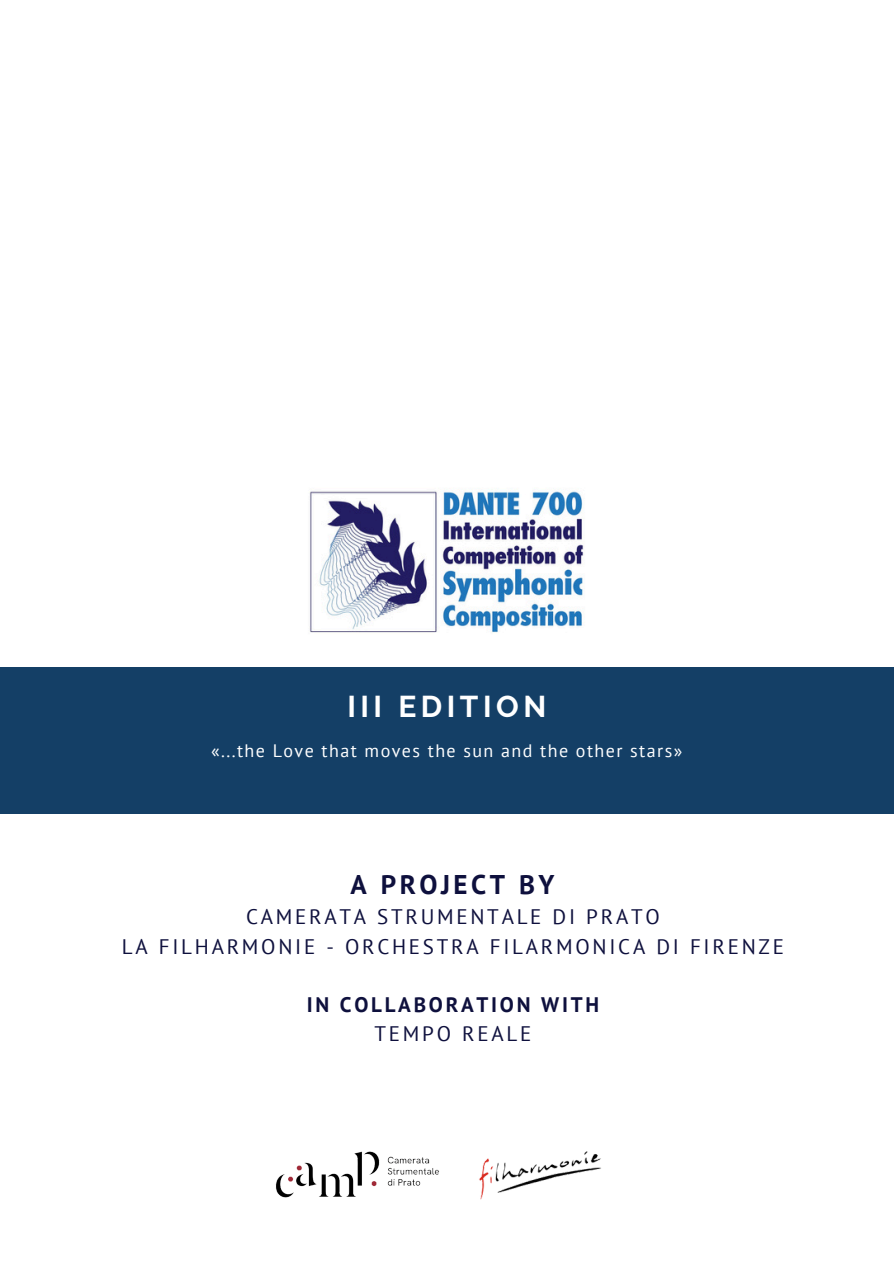
<style>
.page{position:relative;width:894px;height:1264px;background:#fff}
.page>*{position:absolute;margin:0;border:0;box-sizing:border-box;transform-origin:0 0}
.t1{font:700 30px "Raleway";letter-spacing:.15em;color:#fff}
.t2{font:700 27px "PT Sans";letter-spacing:.13em;color:#0e103d}
.t3{font:21px/29.2px "PT Sans";letter-spacing:.13em;color:#0e103d;text-align:center}
.t4{font:700 21px/29.2px "PT Sans";letter-spacing:.13em;color:#0e103d;text-align:center}
.t5{font:18px "PT Sans";letter-spacing:.08em;color:#fff}
.s1{font-weight:400}
</style>
<div class="page">
<img style="left:309px;top:490px;width:275px;height:143px">
<img style="left:479px;top:1151px;width:122px;height:49px">
<div style="left:0;top:667px;width:893px;height:147px;background:#143f66"></div>
<img style="left:275px;top:1151px;width:164px;height:47px">
<p class="t1" style="left:347px;top:689px;width:200px">III EDITION</p>
<p class="t5" style="left:211px;top:739px;width:472px">«...the Love that moves the sun and the other stars»</p>
<p class="t2" style="left:350px;top:866px;width:205px">A PROJECT BY</p>
<p class="t3" style="left:122px;top:902px;width:663px">CAMERATA STRUMENTALE DI PRATO<br>LA FILHARMONIE - ORCHESTRA FILARMONICA DI FIRENZE</p>
<h1 class="t4" style="left:306px;top:989px;width:294px">IN COLLABORATION WITH<br><span class="s1">TEMPO REALE</span></h1>
</div>
